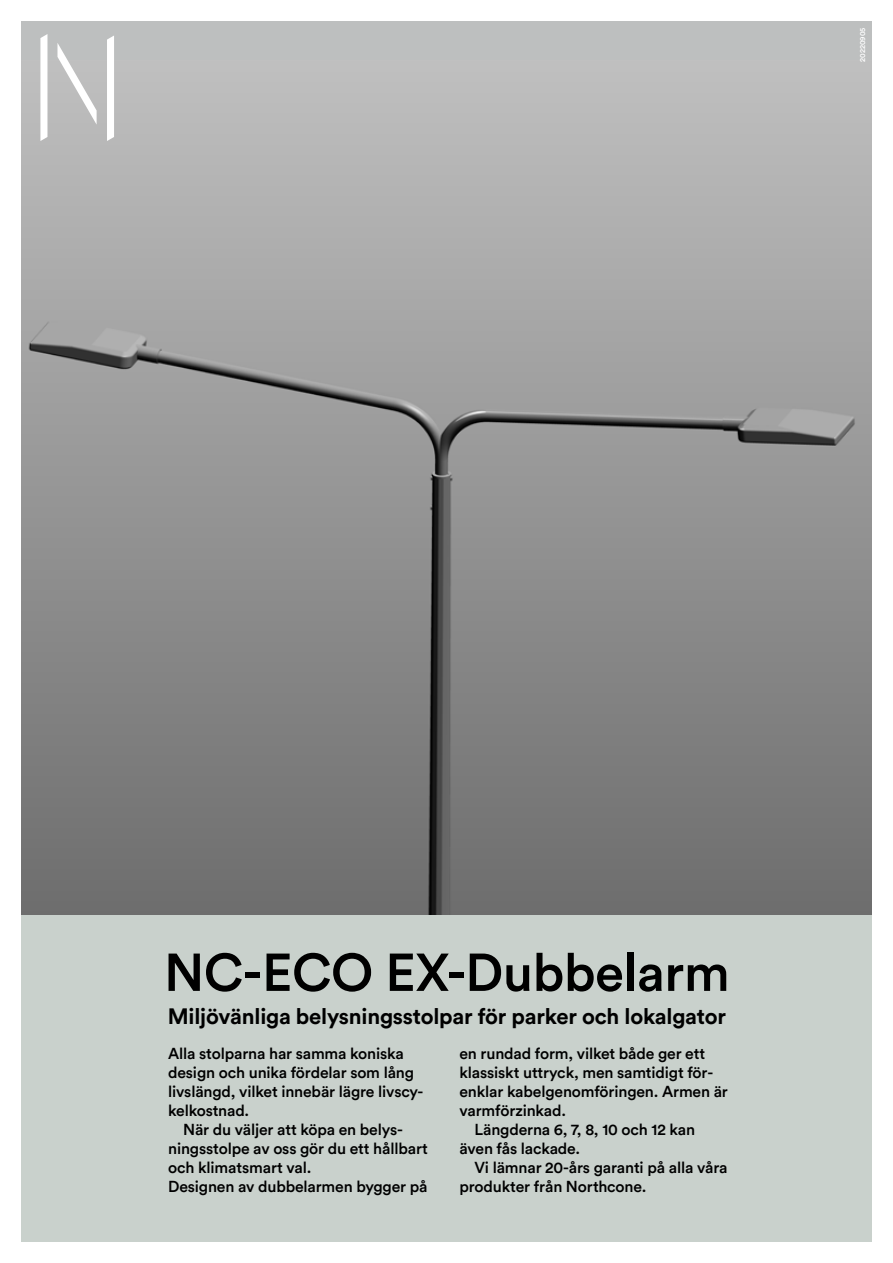
<style>
.page{position:relative;width:893px;height:1263px;background:#fff}
.page>*{position:absolute;margin:0;border:0;box-sizing:border-box;transform-origin:0 0}
.t1{font:500 52.65px "Circular Std";letter-spacing:-.01em;color:#000}
.t2{font:700 22.05px "Circular Std";letter-spacing:-.01em;color:#000}
.t3{font:500 15.75px/18.9px "Circular Std";letter-spacing:-.01em;color:#000}
.t4{font:500 7.5px "Circular Std";color:#fff}
</style>
<div class="page">
<div style="left:21px;top:21px;width:851px;height:894px;background:#bdbfbf"></div>
<img style="left:21px;top:61px;width:851px;height:854px">
<svg style="left:40px;top:34px;width:7px;height:107px"></svg>
<svg style="left:57px;top:43px;width:40px;height:82px"></svg>
<svg style="left:107px;top:36px;width:7px;height:105px"></svg>
<div style="left:21px;top:915px;width:851px;height:326px;background:#c9d1cc"></div>
<p class="t4" style="left:858px;top:62px;width:36px;rotate:-90deg">20220905</p>
<h1 class="t1" style="left:164px;top:939px;width:567px">NC-ECO EX-Dubbelarm</h1>
<h2 class="t2" style="left:168px;top:1002px;width:560px">Miljövänliga belysningsstolpar för parker och lokalgator</h2>
<p class="t3" style="left:168px;top:1044px;width:257px">Alla stolparna har samma koniska design och unika fördelar som lång livslängd, vilket innebär lägre livscy&shy;kelkostnad.</p>
<p class="t3" style="left:168px;top:1120px;width:261px;text-indent:15px">När du väljer att köpa en belys&shy;ningsstolpe av oss gör du ett hållbart och klimatsmart val.<br>Designen av dubbelarmen bygger på</p>
<p class="t3" style="left:459px;top:1044px;width:247px">en rundad form, vilket både ger ett</p>
<p class="t3" style="left:459px;top:1063px;width:255px">klassiskt uttryck, men samtidigt för-</p>
<p class="t3" style="left:459px;top:1082px;width:270px">enklar kabelgenomföringen. Armen är</p>
<p class="t3" style="left:459px;top:1101px;width:108px">varmförzinkad.</p>
<p class="t3" style="left:474px;top:1120px;width:222px">Längderna 6, 7, 8, 10 och 12 kan</p>
<p class="t3" style="left:459px;top:1139px;width:122px">även fås lackade.</p>
<p class="t3" style="left:474px;top:1157px;width:255px">Vi lämnar 20-års garanti på alla våra</p>
<p class="t3" style="left:459px;top:1176px;width:188px">produkter från Northcone.</p>
</div>
